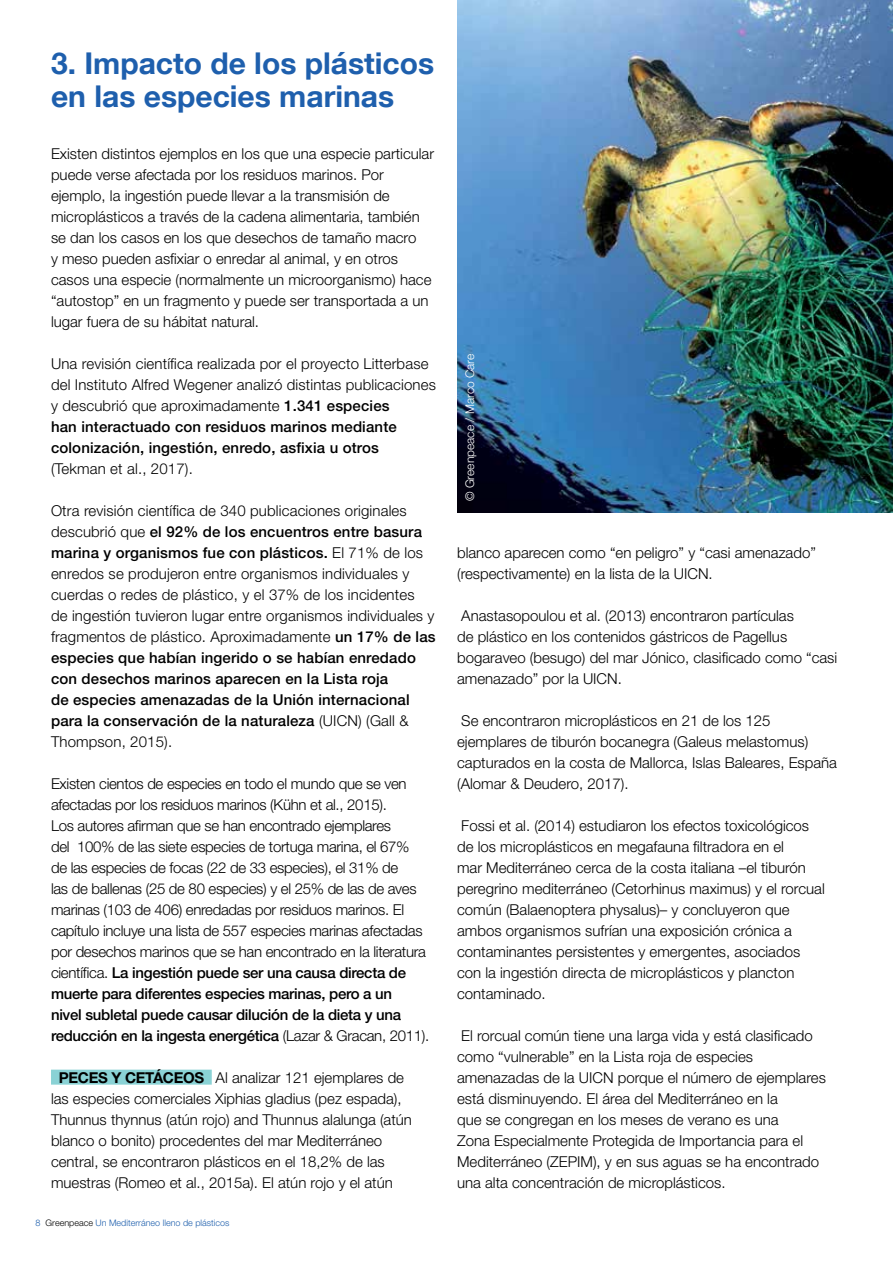
<style>
.page{position:relative;width:893px;height:1263px;background:#fff}
.page>*{position:absolute;margin:0;border:0;box-sizing:border-box;transform-origin:0 0}
.t1{font:700 30px/33px "Helvetica Neue LT Com";color:#1e5fad}
.t2{font:300 15px/21px "Helvetica Neue LT Std";color:#000}
.t3{font:300 15px/21px "Helvetica Neue LT Std";letter-spacing:-.02em;color:#000}
.t4{font:500 15px/21px "Helvetica Neue LT";letter-spacing:.01em;color:#000}
.t5{font:500 15px/21px "Helvetica Neue LT";letter-spacing:-.02em;color:#000}
.t6{font:300 12px "Helvetica Neue LT Std";color:#fff}
.t7{font:300 9px "Helvetica Neue LT Std";color:#1e5fad}
.s1{font-family:"Helvetica Neue LT";font-weight:500}
.s2{font-family:"Helvetica Neue LT Std";font-weight:300}
.s3{font-weight:700}
.s4{color:#000}
</style>
<div class="page">
<div style="left:51px;top:1070px;width:161px;height:15px;background:#8ad2d5"></div>
<img style="left:457px;top:0;width:436px;height:512px">
<h1 class="t1" style="left:51px;top:45px;width:385px">3. Impacto de los plásticos en las especies marinas</h1>
<p class="t2" style="left:51px;top:143px;width:385px">Existen distintos ejemplos en los que una especie particular puede verse afectada por los residuos marinos. Por ejemplo, la ingestión puede llevar a la transmisión de microplásticos a través de la cadena alimentaria, también se dan los casos en los que desechos de tamaño macro<br>y meso pueden asfixiar o enredar al animal, y en otros casos una especie (normalmente un microorganismo) hace “autostop” en un fragmento y puede ser transportada a un lugar fuera de su hábitat natural.</p>
<p class="t2" style="left:51px;top:353px;width:386px">Una revisión científica realizada por el proyecto Litterbase del Instituto Alfred Wegener analizó distintas publicaciones y descubrió que aproximadamente <span class="s1">1.341 especies</span></p>
<p class="t4" style="left:51px;top:416px;width:347px">han interactuado con residuos marinos mediante colonización, ingestión, enredo, asfixia u otros</p>
<p class="t2" style="left:51px;top:458px;width:143px">(Tekman et al., 2017).</p>
<p class="t2" style="left:51px;top:500px;width:357px">Otra revisión científica de 340 publicaciones originales</p>
<p class="t4" style="left:51px;top:521px;width:373px"><span class="s2">descubrió que</span> el 92% de los encuentros entre basura marina y organismos fue con plásticos. <span class="s2">El 71% de los</span></p>
<p class="t2" style="left:51px;top:563px;width:386px">enredos se produjeron entre organismos individuales y cuerdas o redes de plástico, y el 37% de los incidentes<br>de ingestión tuvieron lugar entre organismos individuales y fragmentos de plástico. Aproximadamente <span class="s1">un 17% de las</span></p>
<p class="t4" style="left:51px;top:647px;width:366px">especies que habían ingerido o se habían enredado con desechos marinos aparecen en la Lista roja<br>de especies amenazadas de la Unión internacional para la conservación de la naturaleza <span class="s2">(UICN) (Gall &amp;</span></p>
<p class="t2" style="left:51px;top:731px;width:123px">Thompson, 2015).</p>
<p class="t3" style="left:51px;top:773px;width:376px">Existen cientos de especies en todo el mundo que se ven afectadas por los residuos marinos (Kühn et al., 2015).<br>Los autores afirman que se han encontrado ejemplares<br>del 100% de las siete especies de tortuga marina, el 67% de las especies de focas (22 de 33 especies), el 31% de<br>las de ballenas (25 de 80 especies) y el 25% de las de aves marinas (103 de 406) enredadas por residuos marinos. El capítulo incluye una lista de 557 especies marinas afectadas por desechos marinos que se han encontrado en la literatura</p>
<p class="t5" style="left:51px;top:962px;width:380px"><span class="s2">científica.</span> La ingestión puede ser una causa directa de muerte para diferentes especies marinas, pero a un<br>nivel subletal puede causar dilución de la dieta y una reducción en la ingesta energética <span class="s2">(Lazar &amp; Gracan, 2011).</span></p>
<p class="t2" style="left:51px;top:1067px;width:362px;text-indent:8px"><span class="s3">PECES Y CETÁCEOS</span> Al analizar 121 ejemplares de las especies comerciales Xiphias gladius (pez espada), Thunnus thynnus (atún rojo) and Thunnus alalunga (atún blanco o bonito) procedentes del mar Mediterráneo central, se encontraron plásticos en el 18,2% de las muestras (Romeo et al., 2015a). El atún rojo y el atún</p>
<p class="t7" style="left:36px;top:1217px;width:196px">8 <span class="s4">Greenpeace</span> Un Mediterráneo lleno de plásticos</p>
<p class="t6" style="left:463px;top:501px;width:149px;rotate:-90deg">© Greenpeace / Marco Care</p>
<p class="t2" style="left:457px;top:542px;width:360px">blanco aparecen como “en peligro” y “casi amenazado” (respectivamente) en la lista de la UICN.</p>
<p class="t2" style="left:457px;top:605px;width:382px">Anastasopoulou et al. (2013) encontraron partículas<br>de plástico en los contenidos gástricos de Pagellus bogaraveo (besugo) del mar Jónico, clasificado como “casi amenazado” por la UICN.</p>
<p class="t2" style="left:457px;top:710px;width:381px">Se encontraron microplásticos en 21 de los 125 ejemplares de tiburón bocanegra (Galeus melastomus) capturados en la costa de Mallorca, Islas Baleares, España (Alomar &amp; Deudero, 2017).</p>
<p class="t2" style="left:457px;top:815px;width:369px">Fossi et al. (2014) estudiaron los efectos toxicológicos de los microplásticos en megafauna filtradora en el<br>mar Mediterráneo cerca de la costa italiana –el tiburón peregrino mediterráneo (Cetorhinus maximus) y el rorcual común (Balaenoptera physalus)– y concluyeron que ambos organismos sufrían una exposición crónica a contaminantes persistentes y emergentes, asociados con la ingestión directa de microplásticos y plancton contaminado.</p>
<p class="t2" style="left:457px;top:1025px;width:370px">El rorcual común tiene una larga vida y está clasificado como “vulnerable” en la Lista roja de especies amenazadas de la UICN porque el número de ejemplares está disminuyendo. El área del Mediterráneo en la<br>que se congregan en los meses de verano es una<br>Zona Especialmente Protegida de Importancia para el Mediterráneo (ZEPIM), y en sus aguas se ha encontrado una alta concentración de microplásticos.</p>
</div>
